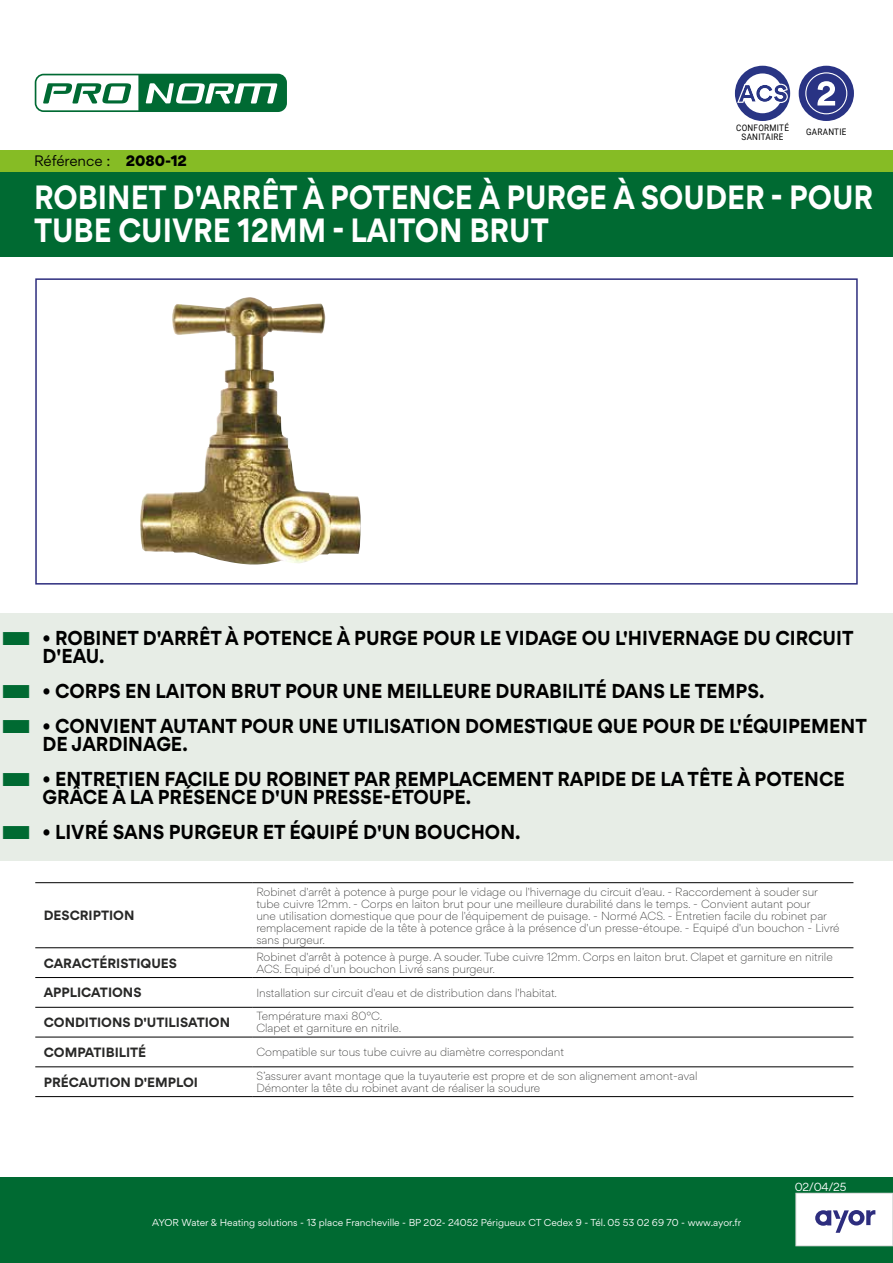
<style>
.page{position:relative;width:893px;height:1263px;background:#fff}
.page>*{position:absolute;margin:0;border:0;box-sizing:border-box;transform-origin:0 0}
.t1{font:700 30px/33px "Gordita";color:#fff;scale:.9 1}
.t2{font:700 18px/18px "Gordita";color:#000;scale:.95 1}
.t3{font:13.5px "Gordita";letter-spacing:-.005em;color:#000}
.t4{font:700 12px "Gordita";color:#282827}
.t5{font:300 10.5px/12px "Gordita";color:#282827}
.t6{font:10.5px "Gordita";color:#fff}
.t7{font:9px "Gordita";color:#fff}
.t8{font:9px/9px "Roboto";letter-spacing:.035em;color:#000;text-align:center;scale:.9 1}
.s1{font-weight:900}
</style>
<div class="page">
<div style="left:0;top:1178px;width:893px;height:85px;background:#006a32"></div>
<div style="left:796px;top:1193px;width:97px;height:53px;background:#fff"></div>
<div style="left:795px;top:1193px;width:98px;height:53px;border:1px solid #dadada"></div>
<img style="left:140px;top:297px;width:221px;height:268px">
<div style="left:0;top:171px;width:893px;height:85px;background:#006a32"></div>
<div style="left:35px;top:278px;width:823px;height:307px;border:2px solid #2d2d7e"></div>
<div style="left:0;top:613px;width:893px;height:72px;background:#e7ede6"></div>
<div style="left:0;top:666px;width:893px;height:54px;background:#e7ede6"></div>
<div style="left:0;top:701px;width:893px;height:72px;background:#e7ede6"></div>
<div style="left:0;top:755px;width:893px;height:71px;background:#e7ede6"></div>
<div style="left:0;top:808px;width:893px;height:53px;background:#e7ede6"></div>
<svg style="left:815px;top:1210px;width:60px;height:23px"></svg>
<div style="left:0;top:150px;width:893px;height:21px;background:#86bc25"></div>
<div style="left:735px;top:66px;width:55px;height:55px;background:#293584;border-radius:50%"></div>
<div style="left:743px;top:73px;width:39px;height:40px;background:#fff;border-radius:50%"></div>
<svg style="left:737px;top:84px;width:51px;height:19px"></svg>
<div style="left:799px;top:66px;width:55px;height:55px;background:#293384;border-radius:50%"></div>
<svg style="left:805px;top:72px;width:42px;height:42px"></svg>
<svg style="left:34px;top:73px;width:253px;height:39px"></svg>
<hr style="left:35px;top:882px;width:217px;height:1px;background:#000">
<hr style="left:252px;top:882px;width:601px;height:1px;background:#000">
<hr style="left:35px;top:947px;width:217px;height:1px;background:#000">
<hr style="left:252px;top:947px;width:601px;height:1px;background:#000">
<hr style="left:35px;top:977px;width:217px;height:1px;background:#000">
<hr style="left:252px;top:977px;width:601px;height:1px;background:#000">
<hr style="left:35px;top:1007px;width:217px;height:1px;background:#000">
<hr style="left:252px;top:1007px;width:601px;height:1px;background:#000">
<hr style="left:35px;top:1037px;width:217px;height:1px;background:#000">
<hr style="left:252px;top:1037px;width:601px;height:1px;background:#000">
<hr style="left:35px;top:1066px;width:217px;height:1px;background:#000">
<hr style="left:252px;top:1066px;width:601px;height:1px;background:#000">
<hr style="left:35px;top:1096px;width:217px;height:1px;background:#000">
<hr style="left:252px;top:1096px;width:601px;height:1px;background:#000">
<p class="t3" style="left:34px;top:151px;width:155px">Référence : <span class="s1">2080-12</span></p>
<p class="t8" style="left:736px;top:122px;width:60px">CONFORMITÉ<br>SANITAIRE</p>
<p class="t8" style="left:806px;top:127px;width:46px">GARANTIE</p>
<h1 class="t1" style="left:34px;top:181px;width:934px">ROBINET D'ARRÊT À POTENCE À PURGE À SOUDER - POUR<br>TUBE CUIVRE 12MM - LAITON BRUT</h1>
<h2 class="t2" style="left:43px;top:629px;width:855px">• ROBINET D'ARRÊT À POTENCE À PURGE POUR LE VIDAGE OU L'HIVERNAGE DU CIRCUIT<br>D'EAU.</h2>
<h2 class="t2" style="left:43px;top:682px;width:761px">• CORPS EN LAITON BRUT POUR UNE MEILLEURE DURABILITÉ DANS LE TEMPS.</h2>
<h2 class="t2" style="left:43px;top:717px;width:869px">• CONVIENT AUTANT POUR UNE UTILISATION DOMESTIQUE QUE POUR DE L'ÉQUIPEMENT<br>DE JARDINAGE.</h2>
<h2 class="t2" style="left:43px;top:770px;width:846px">• ENTRETIEN FACILE DU ROBINET PAR REMPLACEMENT RAPIDE DE LA TÊTE À POTENCE<br>GRÂCE À LA PRÉSENCE D'UN PRESSE-ÉTOUPE.</h2>
<h2 class="t2" style="left:43px;top:823px;width:505px">• LIVRÉ SANS PURGEUR ET ÉQUIPÉ D'UN BOUCHON.</h2>
<p class="t4" style="left:44px;top:906px;width:92px">DESCRIPTION</p>
<p class="t5" style="left:256px;top:885px;width:585px">Robinet d'arrêt à potence à purge pour le vidage ou l'hivernage du circuit d'eau. - Raccordement à souder sur tube cuivre 12mm. - Corps en laiton brut pour une meilleure durabilité dans le temps. - Convient autant pour<br>une utilisation domestique que pour de l'équipement de puisage. - Normé ACS. - Entretien facile du robinet par remplacement rapide de la tête à potence grâce à la présence d'un presse-étoupe. - Equipé d'un bouchon - Livré sans purgeur.</p>
<p class="t4" style="left:44px;top:953px;width:135px">CARACTÉRISTIQUES</p>
<p class="t5" style="left:256px;top:950px;width:578px">Robinet d'arrêt à potence à purge. A souder. Tube cuivre 12mm. Corps en laiton brut. Clapet et garniture en nitrile<br>ACS. Equipé d'un bouchon Livré sans purgeur.</p>
<p class="t4" style="left:44px;top:983px;width:99px">APPLICATIONS</p>
<p class="t5" style="left:256px;top:986px;width:302px">Installation sur circuit d'eau et de distribution dans l'habitat.</p>
<p class="t4" style="left:44px;top:1013px;width:188px">CONDITIONS D'UTILISATION</p>
<p class="t5" style="left:256px;top:1010px;width:147px">Température maxi 80°C.<br>Clapet et garniture en nitrile.</p>
<p class="t4" style="left:44px;top:1042px;width:104px">COMPATIBILITÉ</p>
<p class="t5" style="left:256px;top:1046px;width:309px">Compatible sur tous tube cuivre au diamètre correspondant</p>
<p class="t4" style="left:44px;top:1072px;width:156px">PRÉCAUTION D'EMPLOI</p>
<p class="t5" style="left:256px;top:1069px;width:443px">S’assurer avant montage que la tuyauterie est propre et de son alignement amont-aval<br>Démonter la tête du robinet avant de réaliser la soudure</p>
<p class="t7" style="left:152px;top:1216px;width:590px">AYOR Water &amp; Heating solutions - 13 place Francheville - BP 202- 24052 Périgueux CT Cedex 9 - Tél. 05 53 02 69 70 - www.ayor.fr</p>
<p class="t6" style="left:795px;top:1179px;width:53px">02/04/25</p>
</div>
